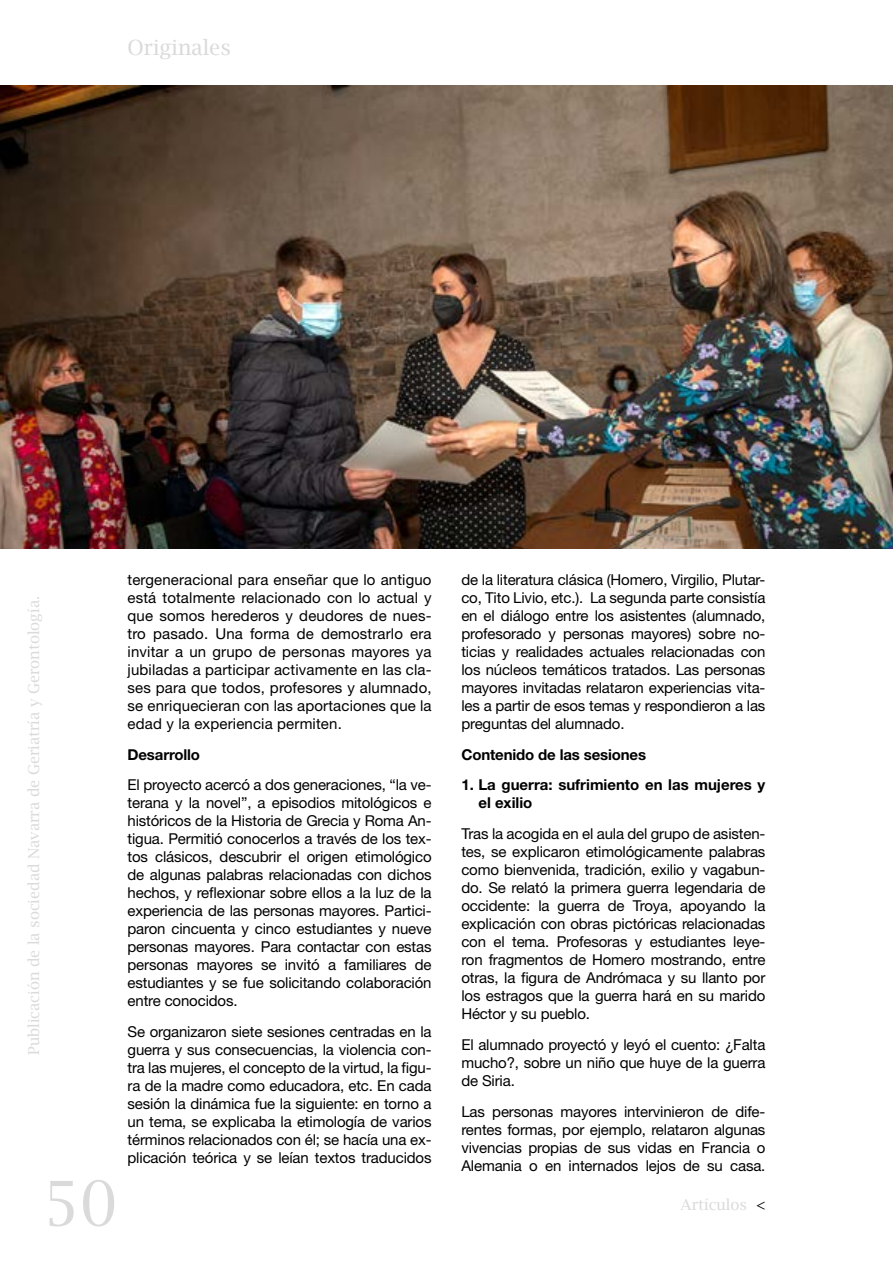
<style>
.page{position:relative;width:893px;height:1263px;background:#fff}
.page>*{position:absolute;margin:0;border:0;box-sizing:border-box;transform-origin:0 0}
.t1{font:61.5px "Lucida Bright";color:#dadada}
.t2{font:21px "Lucida Bright";color:#dadada}
.t3{font:15px/18px "Helvetica Neue LT Std";letter-spacing:-.01em;color:#000;text-align:justify}
.t4{font:700 15px/18px "Helvetica Neue LT Std";color:#000}
.t5{font:15px "Lucida Bright";color:#dadada}
.s1{color:#000}
</style>
<div class="page">
<img style="left:0;top:85px;width:893px;height:464px">
<h2 class="t2" style="left:128px;top:36px;width:105px">Originales</h2>
<p class="t5" style="left:25px;top:1055px;width:460px;rotate:-90deg">Publicación de la sociedad Navarra de Geriatría y Gerontología.</p>
<h1 class="t1" style="left:43px;top:1168px;width:76px">50</h1>
<p class="t3" style="left:128px;top:570px;width:306px">tergeneracional para enseñar que lo antiguo está totalmente relacionado con lo actual y que somos herederos y deudores de nues&shy;tro pasado. Una forma de demostrarlo era invitar a un grupo de personas mayores ya jubiladas a participar activamente en las cla&shy;ses para que todos, profesores y alumnado, se enriquecieran con las aportaciones que la edad y la experiencia permiten.</p>
<p class="t4" style="left:128px;top:745px;width:74px">Desarrollo</p>
<p class="t3" style="left:128px;top:776px;width:306px">El proyecto acercó a dos generaciones, “la ve&shy;terana y la novel”, a episodios mitológicos e históricos de la Historia de Grecia y Roma An&shy;tigua. Permitió conocerlos a través de los tex&shy;tos clásicos, descubrir el origen etimológico de algunas palabras relacionadas con dichos hechos, y reflexionar sobre ellos a la luz de la experiencia de las personas mayores. Partici&shy;paron cincuenta y cinco estudiantes y nueve personas mayores. Para contactar con estas personas mayores se invitó a familiares de estudiantes y se fue solicitando colaboración entre conocidos.</p>
<p class="t3" style="left:128px;top:1022px;width:306px">Se organizaron siete sesiones centradas en la guerra y sus consecuencias, la violencia con&shy;tra las mujeres, el concepto de la virtud, la figu&shy;ra de la madre como educadora, etc. En cada sesión la dinámica fue la siguiente: en torno a un tema, se explicaba la etimología de varios términos relacionados con él; se hacía una ex&shy;plicación teórica y se leían textos traducidos</p>
<p class="t3" style="left:461px;top:570px;width:306px">de la literatura clásica (Homero, Virgilio, Plutar&shy;co, Tito Livio, etc.). La segunda parte consistía en el diálogo entre los asistentes (alumnado, profesorado y personas mayores) sobre no&shy;ticias y realidades actuales relacionadas con los núcleos temáticos tratados. Las personas mayores invitadas relataron experiencias vita&shy;les a partir de esos temas y respondieron a las preguntas del alumnado.</p>
<p class="t4" style="left:461px;top:745px;width:186px">Contenido de las sesiones</p>
<p class="t4" style="left:478px;top:776px;width:289px;text-indent:-17px">1. La guerra: sufrimiento en las mujeres y el exilio</p>
<p class="t3" style="left:461px;top:824px;width:306px">Tras la acogida en el aula del grupo de asisten&shy;tes, se explicaron etimológicamente palabras como bienvenida, tradición, exilio y vagabun&shy;do. Se relató la primera guerra legendaria de occidente: la guerra de Troya, apoyando la explicación con obras pictóricas relacionadas con el tema. Profesoras y estudiantes leye&shy;ron fragmentos de Homero mostrando, entre otras, la figura de Andrómaca y su llanto por los estragos que la guerra hará en su marido Héctor y su pueblo.</p>
<p class="t3" style="left:461px;top:1035px;width:306px">El alumnado proyectó y leyó el cuento: ¿Falta mucho?, sobre un niño que huye de la guerra de Siria.</p>
<p class="t3" style="left:461px;top:1102px;width:306px">Las personas mayores intervinieron de dife&shy;rentes formas, por ejemplo, relataron algunas vivencias propias de sus vidas en Francia o Alemania o en internados lejos de su casa.</p>
<p class="t5" style="left:680px;top:1196px;width:86px">Artículos <span class="s1">&lt;</span></p>
</div>
